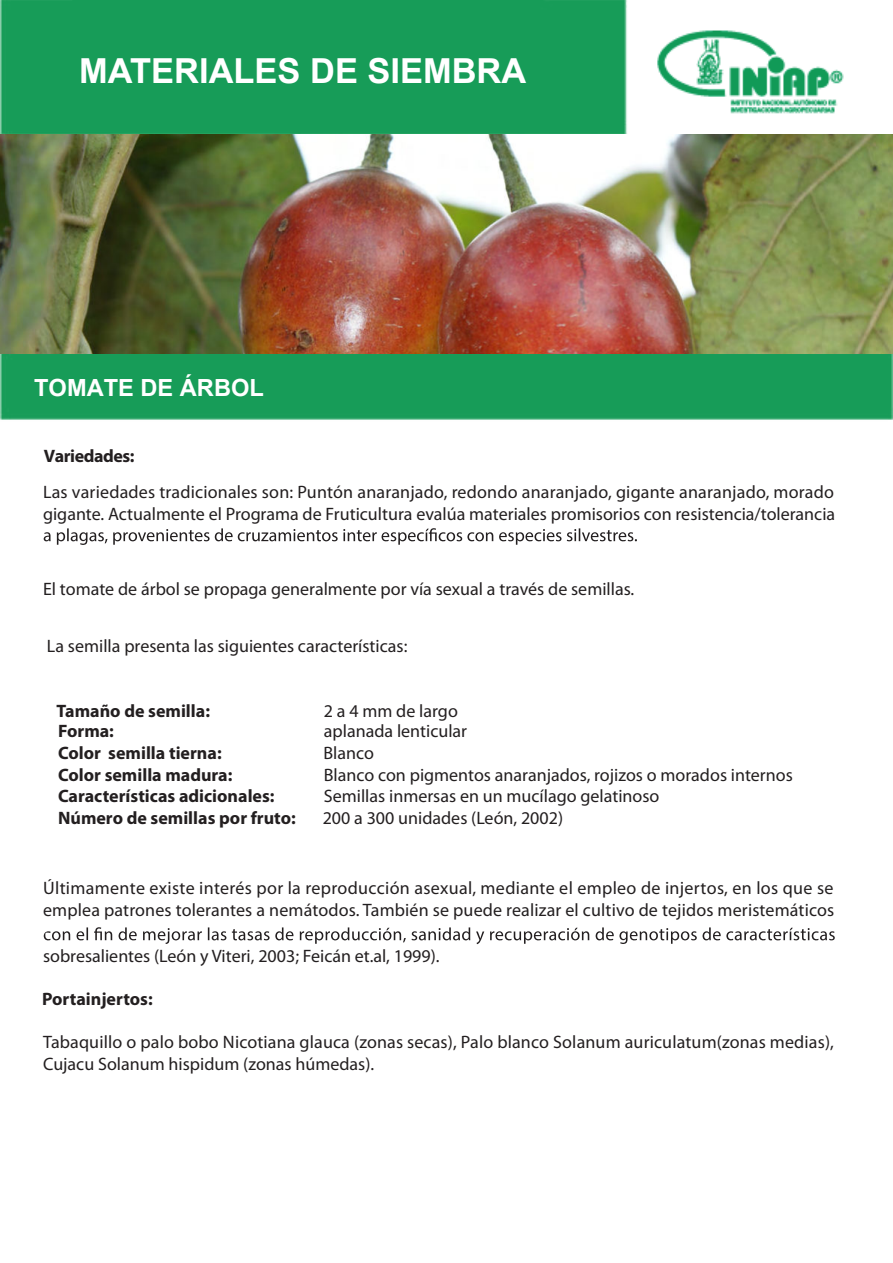
<style>
.page{position:relative;width:893px;height:1263px;background:#fff}
.page>*{position:absolute;margin:0;border:0;box-sizing:border-box;transform-origin:0 0}
.t1{font:700 34.5px "Arial";color:#fff}
.t2{font:700 23.7px "Arial";color:#fff}
.t3{font:18px/21.6px "Myriad Pro";color:#231f20}
.t4{font:700 18px "Myriad Pro";color:#231f20}
.t5{font:700 18px "Myriad Pro";letter-spacing:-.025em;color:#231f20}
</style>
<div class="page">
<img style="left:0;top:0;width:892px;height:945px">
<svg style="left:44px;top:528px;width:593px;height:17px"></svg>
<svg style="left:44px;top:927px;width:791px;height:17px"></svg>
<img style="left:0;top:135px;width:893px;height:218px">
<h1 class="t1" style="left:79px;top:50px;width:449px">MATERIALES DE SIEMBRA</h1>
<h2 class="t2" style="left:34px;top:374px;width:231px">TOMATE DE ÁRBOL</h2>
<p class="t5" style="left:44px;top:449px;width:92px">Variedades:</p>
<p class="t3" style="left:43px;top:482px;width:794px">Las variedades tradicionales son: Puntón anaranjado, redondo anaranjado, gigante anaranjado, morado gigante. Actualmente el Programa de Fruticultura evalúa materiales promisorios con resistencia/tolerancia</p>
<p class="t3" style="left:43px;top:579px;width:593px">El tomate de árbol se propaga generalmente por vía sexual a través de semillas.</p>
<p class="t3" style="left:47px;top:635px;width:362px">La semilla presenta las siguientes características:</p>
<p class="t4" style="left:57px;top:704px;width:155px">Tamaño de semilla:</p>
<p class="t3" style="left:324px;top:701px;width:136px">2 a 4 mm de largo</p>
<p class="t4" style="left:58px;top:724px;width:57px">Forma:</p>
<p class="t3" style="left:324px;top:721px;width:145px">aplanada lenticular</p>
<p class="t4" style="left:58px;top:746px;width:165px">Color semilla tierna:</p>
<p class="t3" style="left:323px;top:743px;width:52px">Blanco</p>
<p class="t4" style="left:58px;top:768px;width:176px">Color semilla madura:</p>
<p class="t3" style="left:324px;top:764px;width:471px">Blanco con pigmentos anaranjados, rojizos o morados internos</p>
<p class="t4" style="left:58px;top:789px;width:218px">Características adicionales:</p>
<p class="t3" style="left:324px;top:786px;width:337px">Semillas inmersas en un mucílago gelatinoso</p>
<p class="t4" style="left:58px;top:811px;width:239px">Número de semillas por fruto:</p>
<p class="t3" style="left:323px;top:807px;width:242px">200 a 300 unidades (León, 2002)</p>
<p class="t3" style="left:43px;top:878px;width:793px">Últimamente existe interés por la reproducción asexual, mediante el empleo de injertos, en los que se emplea patrones tolerantes a nemátodos. También se puede realizar el cultivo de tejidos meristemáticos</p>
<p class="t3" style="left:43px;top:945px;width:398px">sobresalientes (León y Viteri, 2003; Feicán et.al, 1999).</p>
<p class="t4" style="left:42px;top:992px;width:112px">Portainjertos:</p>
<p class="t3" style="left:43px;top:1032px;width:792px">Tabaquillo o palo bobo Nicotiana glauca (zonas secas), Palo blanco Solanum auriculatum(zonas medias),<br>Cujacu Solanum hispidum (zonas húmedas).</p>
</div>
